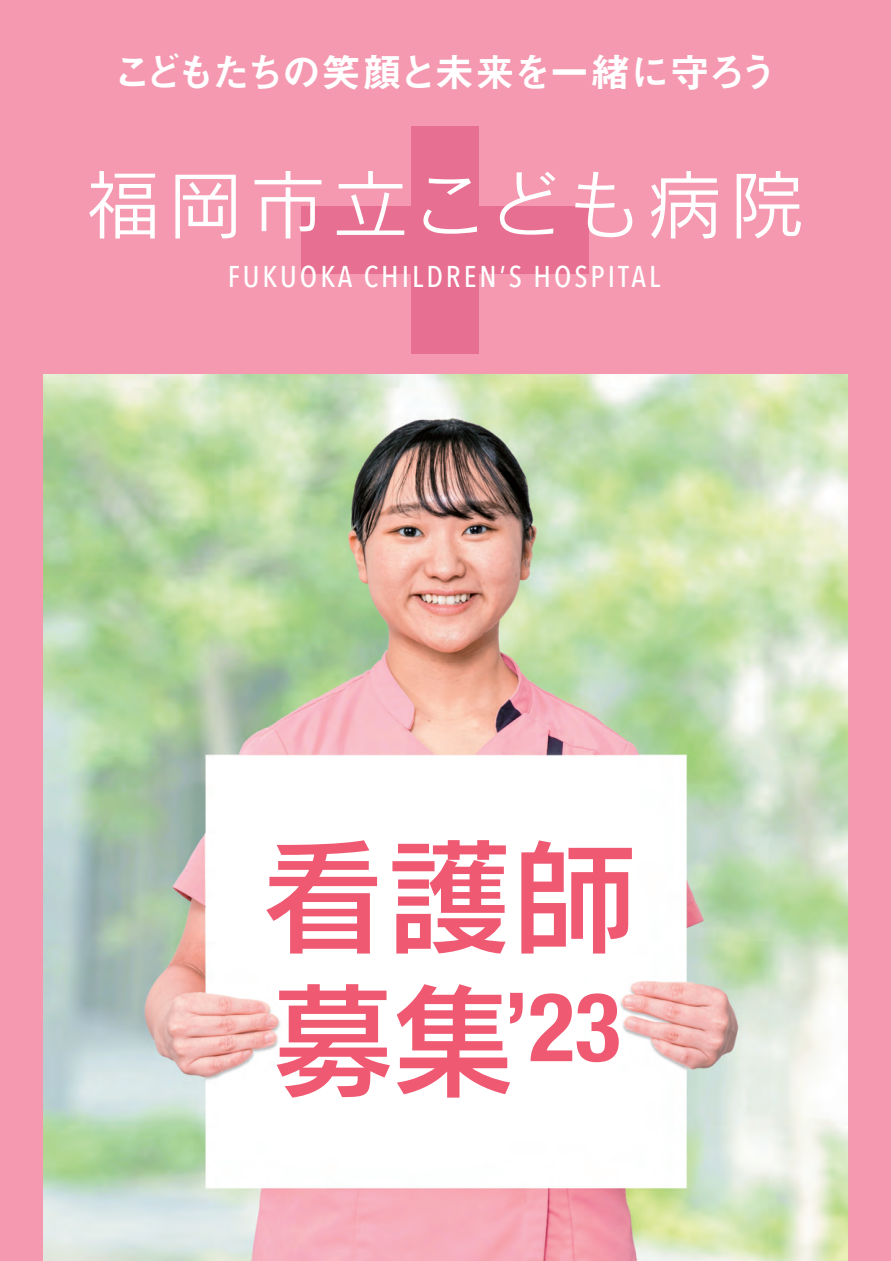
<style>
.page{position:relative;width:891px;height:1261px;background:#f499b0}
.page>*{position:absolute;margin:0;border:0;box-sizing:border-box;transform-origin:0 0}
.t1{font:126px "Rodin Pro DB";color:#f05972}
.t2{font:700 condensed 95.7px "Helvetica Neue";color:#f05972}
.t3{font:75px "Rodin Pro M";letter-spacing:.09em;color:#fff}
.t4{font:39.3px "Midashi Go Pro MB31";letter-spacing:-.06em;color:#fff}
.t5{font:500 30px "Avenir Next Condensed";letter-spacing:.1em;color:#fff}
.s1{font-family:"Rodin Pro DB";font-weight:400;font-stretch:normal;font-size:126px}
</style>
<div class="page">
<img style="left:43px;top:375px;width:804px;height:886px">
<div style="left:302px;top:207px;width:287px;height:67px;background:#e76f91"></div>
<div style="left:411px;top:127px;width:68px;height:227px;background:#e76f91"></div>
<h3 class="t4" style="left:113px;top:41px;width:666px">こどもたちの笑顔と未来を一緒に守ろう</h3>
<h3 class="t3" style="left:85px;top:156px;width:721px">福岡市立こども病院</h3>
<p class="t5" style="left:228px;top:259px;width:434px">FUKUOKA CHILDREN’S HOSPITAL</p>
<h1 class="t1" style="left:260px;top:813px;width:379px">看護師</h1>
<h2 class="t2" style="left:270px;top:947px;width:352px"><span class="s1">募集</span>’23</h2>
</div>
